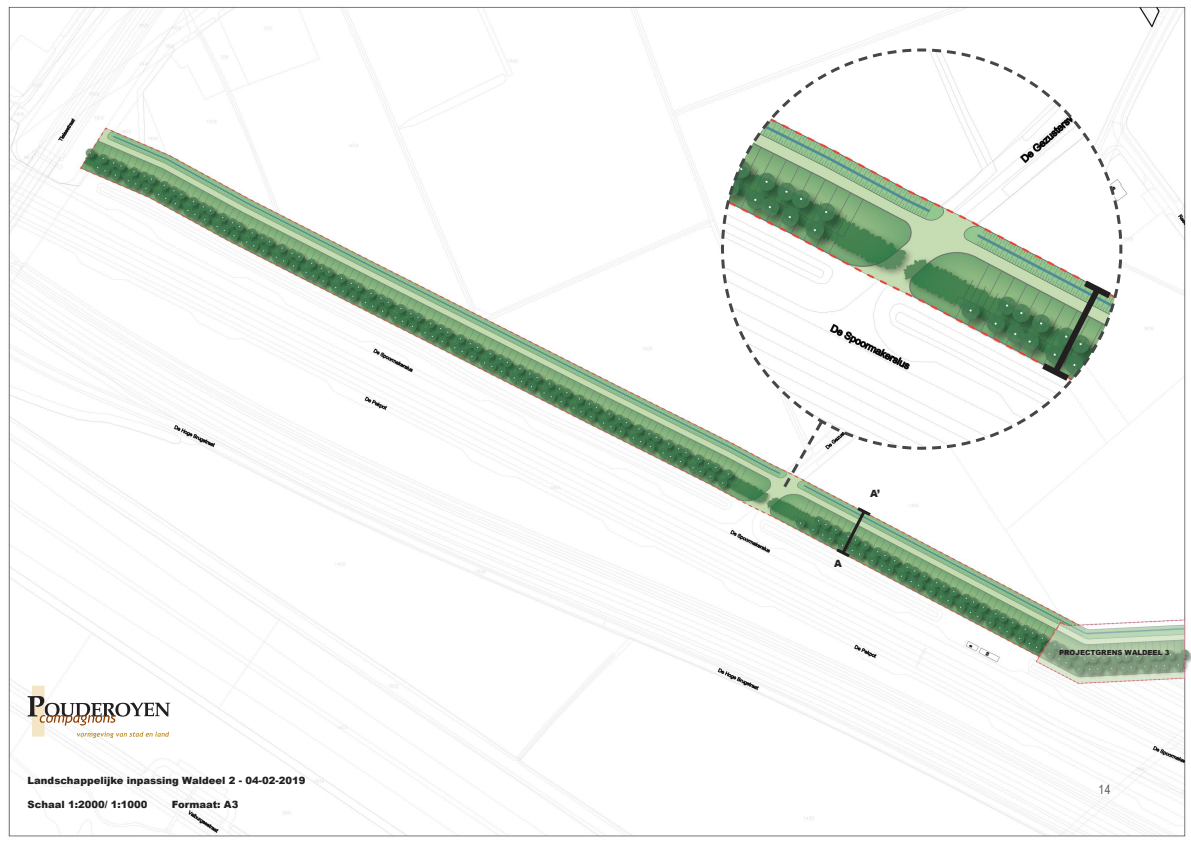
<style>
.page{position:relative;width:1191px;height:842px;background:#fff}
.page>*{position:absolute;margin:0;border:0;box-sizing:border-box;transform-origin:0 0}
.t1{font:12.7px "Arial Narrow";color:#57585a}
.t2{font:900 10px "Arial";color:#231f20}
.t3{font:900 7px "Arial";color:#231f20}
</style>
<div class="page">
<img style="left:8px;top:6px;width:1183px;height:831px">
<svg style="left:719px;top:47px;width:404px;height:404px"></svg>
<svg style="left:833px;top:504px;width:41px;height:56px;background:#789978"></svg>
<svg style="left:929px;top:253px;width:194px;height:198px"></svg>
<svg style="left:719px;top:256px;width:198px;height:235px"></svg>
<svg style="left:28px;top:686px;width:142px;height:52px"></svg>
<p class="t2" style="left:28px;top:773px;width:279px">Landschappelijke inpassing Waldeel 2 - 04-02-2019</p>
<p class="t2" style="left:28px;top:797px;width:121px">Schaal 1:2000/ 1:1000</p>
<p class="t2" style="left:172px;top:797px;width:68px">Formaat: A3</p>
<p class="t2" style="left:834px;top:556px;width:9px">A</p>
<p class="t2" style="left:870px;top:486px;width:11px">A’</p>
<p class="t3" style="left:1059px;top:647px;width:112px">PROJECTGRENS WALDEEL 3</p>
<p class="t1" style="left:1098px;top:780px;width:14px">14</p>
</div>
